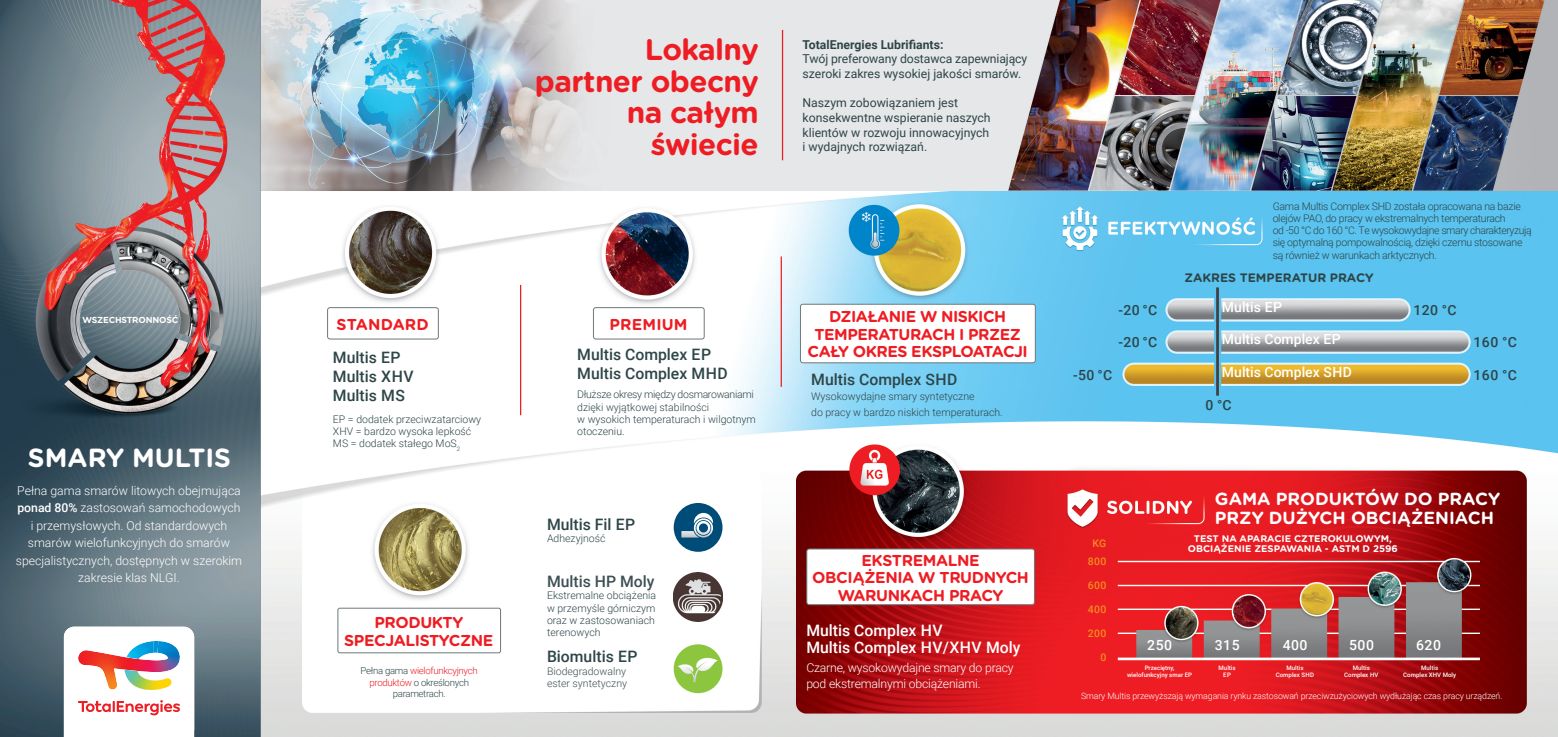
<style>
.page{position:relative;width:1558px;height:737px;background:#fff}
.page>*{position:absolute;margin:0;border:0;box-sizing:border-box;transform-origin:0 0}
.t1{font:700 29.75px/31.5px "Gotham Rounded";letter-spacing:-.02em;color:#ee1d23;text-align:right}
.t2{font:700 26.25px "Gotham Rounded";color:#fff}
.t3{font:700 17.5px/19.2px "Gotham Rounded";color:#fff}
.t4{font:700 15.75px/17.5px "Gotham Rounded";letter-spacing:-.025em;color:#ee1d23;text-align:center}
.t5{font:500 15.75px/19.2px "Roboto";color:#2d4548}
.t6{font:500 15.75px/17.5px "Roboto";color:#fff}
.t7{font:700 15.75px "Gotham Rounded";letter-spacing:.01em;color:#ee1d23}
.t8{font:500 15.75px "Roboto";color:#3d5053}
.t9{font:500 14px "Roboto";color:#fff}
.t10{font:500 14px "Roboto";letter-spacing:.035em;color:#2d4548}
.t11{font:300 12.25px/17.5px "Roboto";color:#fff;text-align:center}
.t12{font:12.25px/14.7px "Roboto";color:#2d4548}
.t13{font:700 12.25px "Roboto";color:#2d4548}
.t14{font:700 12.25px "Gotham Rounded";color:#2d4548}
.t15{font:300 10.5px/12.2px "Roboto";color:#2d4548}
.t16{font:300 10.5px/12.2px "Roboto";letter-spacing:-.025em;color:#2d4548}
.t17{font:300 10.5px/12.2px "Roboto";color:#3d5053}
.t18{font:500 10.5px "Roboto";letter-spacing:.035em;color:#f68b1f}
.t19{font:300 9.62px/11.4px "Roboto";letter-spacing:-.03em;color:#2d4548;text-align:center}
.t20{font:700 9.62px/10.5px "Gotham Rounded";color:#fff;text-align:center}
.t21{font:300 8.75px "Roboto";letter-spacing:-.01em;color:#fff}
.t22{font:700 8.75px "Gotham Rounded";letter-spacing:-.02em;color:#fff}
.t23{font:500 6.12px/7.4px "Roboto";color:#fff;text-align:center}
.s1{font-weight:500}
.s2{color:#ee1d23}
</style>
<div class="page">
<img style="left:0;top:0;width:1558px;height:737px">
<div style="left:328px;top:308px;width:110px;height:31px;background:#fff;border-radius:2px"></div>
<div style="left:327px;top:307px;width:112px;height:32px;border:1px solid #6e797c;border-radius:2px"></div>
<div style="left:593px;top:308px;width:111px;height:31px;background:#fff;border-radius:2px"></div>
<div style="left:593px;top:307px;width:111px;height:32px;border:1px solid #6e797c;border-radius:2px"></div>
<div style="left:338px;top:608px;width:162px;height:45px;background:#fff;border-radius:2px"></div>
<div style="left:337px;top:607px;width:164px;height:46px;border:1px solid #6e797c;border-radius:2px"></div>
<div style="left:800px;top:304px;width:235px;height:59px;background:#fff;border-radius:2px"></div>
<div style="left:800px;top:304px;width:236px;height:59px;border:1px solid #6e797c;border-radius:2px"></div>
<div style="left:807px;top:549px;width:227px;height:55px;background:#fff;border-radius:2px"></div>
<div style="left:806px;top:548px;width:229px;height:57px;border:1px solid #6e797c;border-radius:2px"></div>
<div style="left:674px;top:503px;width:48px;height:49px;background:#004c79;border-radius:50%"></div>
<svg style="left:681px;top:513px;width:32px;height:24px"></svg>
<div style="left:674px;top:644px;width:48px;height:49px;background:#8bc63e;border-radius:50%"></div>
<svg style="left:677px;top:658px;width:41px;height:24px"></svg>
<img style="left:674px;top:572px;width:48px;height:50px">
<svg style="left:64px;top:626px;width:130px;height:111px"></svg>
<img style="left:126px;top:641px;width:8px;height:18px">
<img style="left:134px;top:641px;width:24px;height:18px">
<h1 class="t1" style="left:535px;top:36px;width:225px">Lokalny partner obecny na całym świecie</h1>
<p class="t13" style="left:802px;top:37px;width:142px">TotalEnergies Lubrifiants:</p>
<p class="t12" style="left:802px;top:52px;width:226px">Twój preferowany dostawca zapewniający szeroki zakres wysokiej jakości smarów.</p>
<p class="t12" style="left:802px;top:96px;width:190px">Naszym zobowiązaniem jest konsekwentne wspieranie naszych klientów w rozwoju innowacyjnych i wydajnych rozwiązań.</p>
<p class="t22" style="left:82px;top:316px;width:97px">WSZECHSTRONNOŚĆ</p>
<h3 class="t7" style="left:337px;top:318px;width:94px">STANDARD</h3>
<h3 class="t7" style="left:609px;top:318px;width:79px">PREMIUM</h3>
<h3 class="t5" style="left:333px;top:347px;width:82px">Multis EP<br>Multis XHV<br>Multis MS</h3>
<h3 class="t5" style="left:577px;top:344px;width:152px">Multis Complex EP<br>Multis Complex MHD</h3>
<p class="t15" style="left:577px;top:388px;width:180px">Dłuższe okresy między dosmarowaniami dzięki wyjątkowej stabilności<br>w wysokich temperaturach i wilgotnym otoczeniu.</p>
<p class="t15" style="left:333px;top:413px;width:150px">EP = dodatek przeciwzatarciowy<br>XHV = bardzo wysoka lepkość<br>MS = dodatek stałego MoS<sub>2</sub></p>
<h2 class="t2" style="left:28px;top:448px;width:205px">SMARY MULTIS</h2>
<p class="t11" style="left:16px;top:481px;width:228px">Pełna gama smarów litowych obejmująca <span class="s1">ponad 80%</span> zastosowań samochodowych i przemysłowych. Od standardowych smarów wielofunkcyjnych do smarów specjalistycznych, dostępnych w szerokim zakresie klas NLGI.</p>
<h3 class="t4" style="left:344px;top:614px;width:151px">PRODUKTY<br>SPECJALISTYCZNE</h3>
<p class="t19" style="left:360px;top:665px;width:119px">Pełna gama <span class="s2">wielofunkcyjnych produktów</span> o określonych parametrach.</p>
<h3 class="t5" style="left:547px;top:515px;width:90px">Multis Fil EP</h3>
<p class="t15" style="left:547px;top:532px;width:60px">Adhezyjność</p>
<h3 class="t8" style="left:547px;top:572px;width:109px">Multis HP Moly</h3>
<p class="t15" style="left:547px;top:589px;width:111px">Ekstremalne obciążenia w przemyśle górniczym oraz w zastosowaniach terenowych</p>
<h3 class="t5" style="left:547px;top:647px;width:92px">Biomultis EP</h3>
<p class="t17" style="left:547px;top:664px;width:82px">Biodegradowalny ester syntetyczny</p>
<h3 class="t4" style="left:807px;top:309px;width:222px">DZIAŁANIE W NISKICH<br>TEMPERATURACH I PRZEZ<br>CAŁY OKRES EKSPLOATACJI</h3>
<h3 class="t5" style="left:811px;top:369px;width:148px">Multis Complex SHD</h3>
<p class="t15" style="left:811px;top:388px;width:193px;line-height:15.8px">Wysokowydajne smary syntetyczne<br>do pracy w bardzo niskich temperaturach.</p>
<h3 class="t4" style="left:812px;top:552px;width:218px">EKSTREMALNE<br>OBCIĄŻENIA W TRUDNYCH<br>WARUNKACH PRACY</h3>
<h3 class="t6" style="left:806px;top:621px;width:216px">Multis Complex HV<br>Multis Complex HV/XHV Moly</h3>
<p class="t11" style="left:806px;top:659px;width:209px;line-height:15.8px;text-align:left">Czarne, wysokowydajne smary do pracy pod ekstremalnymi obciążeniami.</p>
<p class="t16" style="left:1272px;top:199px;width:261px">Gama Multis Complex SHD została opracowana na bazie olejów PAO, do pracy w ekstremalnych temperaturach<br>od -50 °C do 160 °C. Te wysokowydajne smary charakteryzują się optymalną pompowalnością, dzięki czemu stosowane są również w warunkach arktycznych.</p>
<p class="t14" style="left:1184px;top:273px;width:191px">ZAKRES TEMPERATUR PRACY</p>
<h3 class="t10" style="left:1118px;top:302px;width:40px">-20 °C</h3>
<h3 class="t9" style="left:1222px;top:299px;width:62px">Multis EP</h3>
<h3 class="t10" style="left:1413px;top:302px;width:45px">120 °C</h3>
<h3 class="t10" style="left:1118px;top:334px;width:40px">-20 °C</h3>
<h3 class="t9" style="left:1222px;top:331px;width:120px">Multis Complex EP</h3>
<h3 class="t10" style="left:1473px;top:334px;width:45px">160 °C</h3>
<h3 class="t10" style="left:1073px;top:367px;width:41px">-50 °C</h3>
<h3 class="t9" style="left:1222px;top:364px;width:132px">Multis Complex SHD</h3>
<h3 class="t10" style="left:1473px;top:367px;width:45px">160 °C</h3>
<h3 class="t10" style="left:1205px;top:397px;width:28px">0 °C</h3>
<p class="t18" style="left:1092px;top:537px;width:15px">KG</p>
<p class="t18" style="left:1087px;top:555px;width:20px">800</p>
<p class="t18" style="left:1087px;top:579px;width:20px">600</p>
<p class="t18" style="left:1087px;top:603px;width:20px">400</p>
<p class="t18" style="left:1087px;top:627px;width:20px">200</p>
<h3 class="t3" style="left:1215px;top:490px;width:287px">GAMA PRODUKTÓW DO PRACY<br>PRZY DUŻYCH OBCIĄŻENIACH</h3>
<p class="t20" style="left:1188px;top:534px;width:211px">TEST NA APARACIE CZTEROKULOWYM,<br>OBCIĄŻENIE ZESPAWANIA - ASTM D 2596</p>
<p class="t18" style="left:1100px;top:651px;width:7px">0</p>
<h3 class="t9" style="left:1147px;top:637px;width:26px">250</h3>
<h3 class="t9" style="left:1215px;top:637px;width:26px">315</h3>
<h3 class="t9" style="left:1282px;top:637px;width:26px">400</h3>
<h3 class="t9" style="left:1349px;top:637px;width:26px">500</h3>
<h3 class="t9" style="left:1416px;top:637px;width:26px">620</h3>
<p class="t23" style="left:1127px;top:664px;width:67px">Przeciętny, wielofunkcyjny smar EP</p>
<p class="t23" style="left:1218px;top:664px;width:19px">Multis<br>EP</p>
<p class="t23" style="left:1275px;top:664px;width:40px">Multis<br>Complex SHD</p>
<p class="t23" style="left:1344px;top:664px;width:36px">Multis<br>Complex HV</p>
<p class="t23" style="left:1403px;top:664px;width:54px">Multis<br>Complex XHV Moly</p>
<p class="t21" style="left:1081px;top:689px;width:423px">Smary Multis przewyższają wymagania rynku zastosowań przeciwzużyciowych wydłużając czas pracy urządzeń.</p>
</div>
